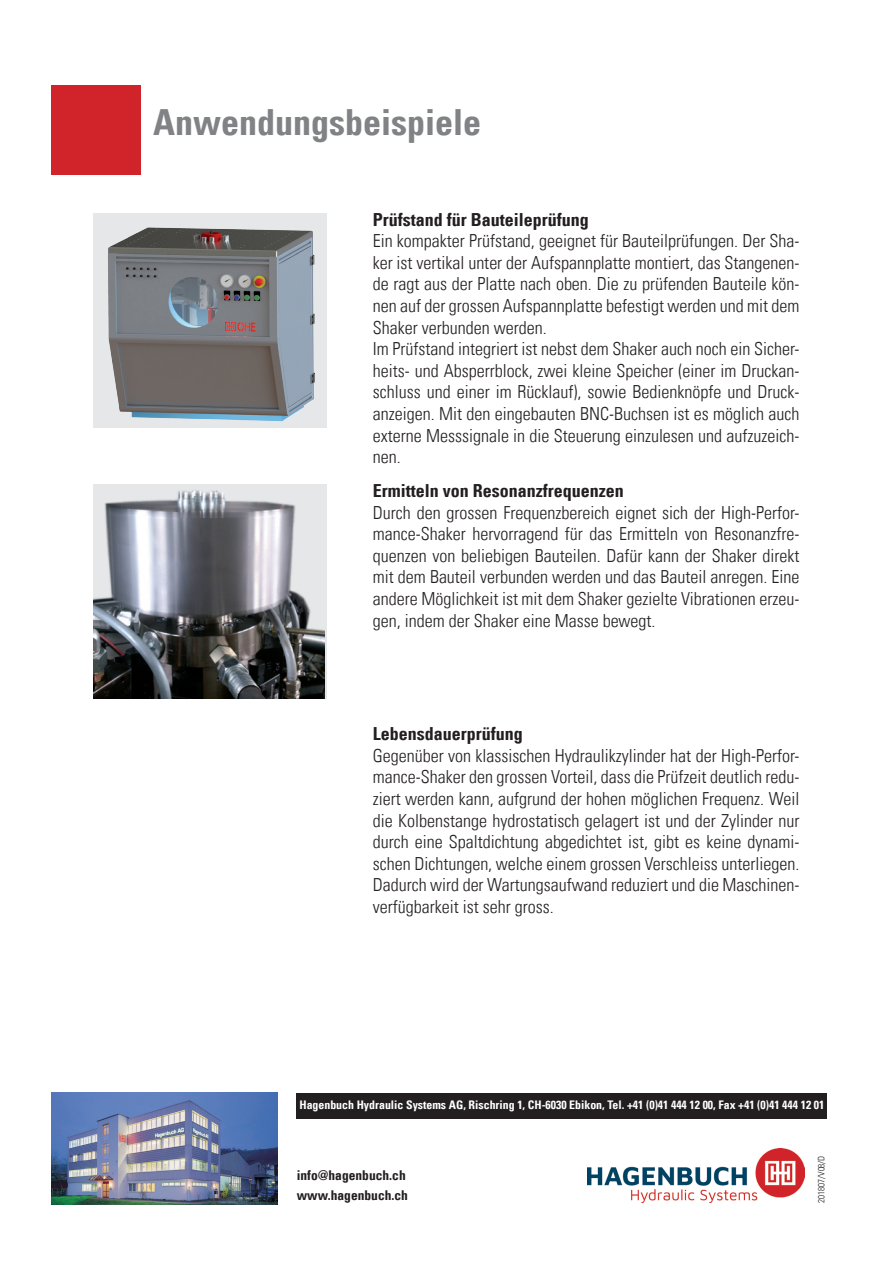
<style>
.page{position:relative;width:893px;height:1263px;background:#fff}
.page>*{position:absolute;margin:0;border:0;box-sizing:border-box;transform-origin:0 0}
.t1{font:36px "Univers Com 67 Bold Cond";color:#808285}
.t2{font:18px/21.6px "Univers Com 47 Light Cond";color:#231f20;text-align:justify}
.t3{font:18px "Univers Com 67 Bold Cond";color:#231f20}
.t4{font:13.5px/19.8px "Univers Com 67 Bold Cond";color:#231f20}
.t5{font:11.85px "Univers Com 67 Bold Cond";color:#fff}
.t6{font:9px "Univers Com 47 Light Cond";color:#231f20}
</style>
<div class="page">
<div style="left:51px;top:85px;width:89px;height:89px;background:#d1232a"></div>
<div style="left:94px;top:213px;width:233px;height:214px;background:#e6e7e9"></div>
<img style="left:108px;top:227px;width:207px;height:195px">
<img style="left:94px;top:484px;width:230px;height:215px">
<img style="left:51px;top:1093px;width:226px;height:111px">
<div style="left:297px;top:1093px;width:530px;height:25px;background:#231f20"></div>
<img style="left:588px;top:1148px;width:217px;height:55px">
<h1 class="t1" style="left:153px;top:100px;width:329px">Anwendungsbeispiele</h1>
<p class="t3" style="left:373px;top:208px;width:217px">Prüfstand für Bauteileprüfung</p>
<p class="t2" style="left:373px;top:230px;width:428px;text-align:left">Ein kompakter Prüfstand, geeignet für Bauteilprüfungen. Der Sha&shy;ker ist vertikal unter der Aufspannplatte montiert, das Stangenen&shy;de ragt aus der Platte nach oben. Die zu prüfenden Bauteile kön&shy;nen auf der grossen Aufspannplatte befestigt werden und mit dem Shaker verbunden werden.<br>Im Prüfstand integriert ist nebst dem Shaker auch noch ein Sicher&shy;heits- und Absperrblock, zwei kleine Speicher (einer im Druckan&shy;schluss und einer im Rücklauf), sowie Bedienknöpfe und Druck&shy;anzeigen. Mit den eingebauten BNC-Buchsen ist es möglich auch externe Messsignale in die Steuerung einzulesen und aufzuzeich&shy;nen.</p>
<p class="t3" style="left:373px;top:479px;width:253px">Ermitteln von Resonanzfrequenzen</p>
<p class="t2" style="left:373px;top:501px;width:428px">Durch den grossen Frequenzbereich eignet sich der High-Perfor&shy;mance-Shaker hervorragend für das Ermitteln von Resonanzfre&shy;quenzen von beliebigen Bauteilen. Dafür kann der Shaker direkt mit dem Bauteil verbunden werden und das Bauteil anregen. Eine andere Möglichkeit ist mit dem Shaker gezielte Vibrationen erzeu&shy;gen, indem der Shaker eine Masse bewegt.</p>
<p class="t3" style="left:373px;top:723px;width:151px">Lebensdauerprüfung</p>
<p class="t2" style="left:373px;top:745px;width:428px">Gegenüber von klassischen Hydraulikzylinder hat der High-Perfor&shy;mance-Shaker den grossen Vorteil, dass die Prüfzeit deutlich redu&shy;ziert werden kann, aufgrund der hohen möglichen Frequenz. Weil die Kolbenstange hydrostatisch gelagert ist und der Zylinder nur durch eine Spaltdichtung abgedichtet ist, gibt es keine dynami&shy;schen Dichtungen, welche einem grossen Verschleiss unterliegen.<br>Dadurch wird der Wartungsaufwand reduziert und die Maschinen&shy;verfügbarkeit ist sehr gross.</p>
<p class="t5" style="left:299px;top:1098px;width:526px">Hagenbuch Hydraulic Systems AG, Rischring 1, CH-6030 Ebikon, Tel. +41 (0)41 444 12 00, Fax +41 (0)41 444 12 01</p>
<p class="t4" style="left:297px;top:1166px;width:113px">info@hagenbuch.ch www.hagenbuch.ch</p>
<p class="t6" style="left:816px;top:1203px;width:49px;rotate:-90deg">201807/V08/D</p>
</div>
